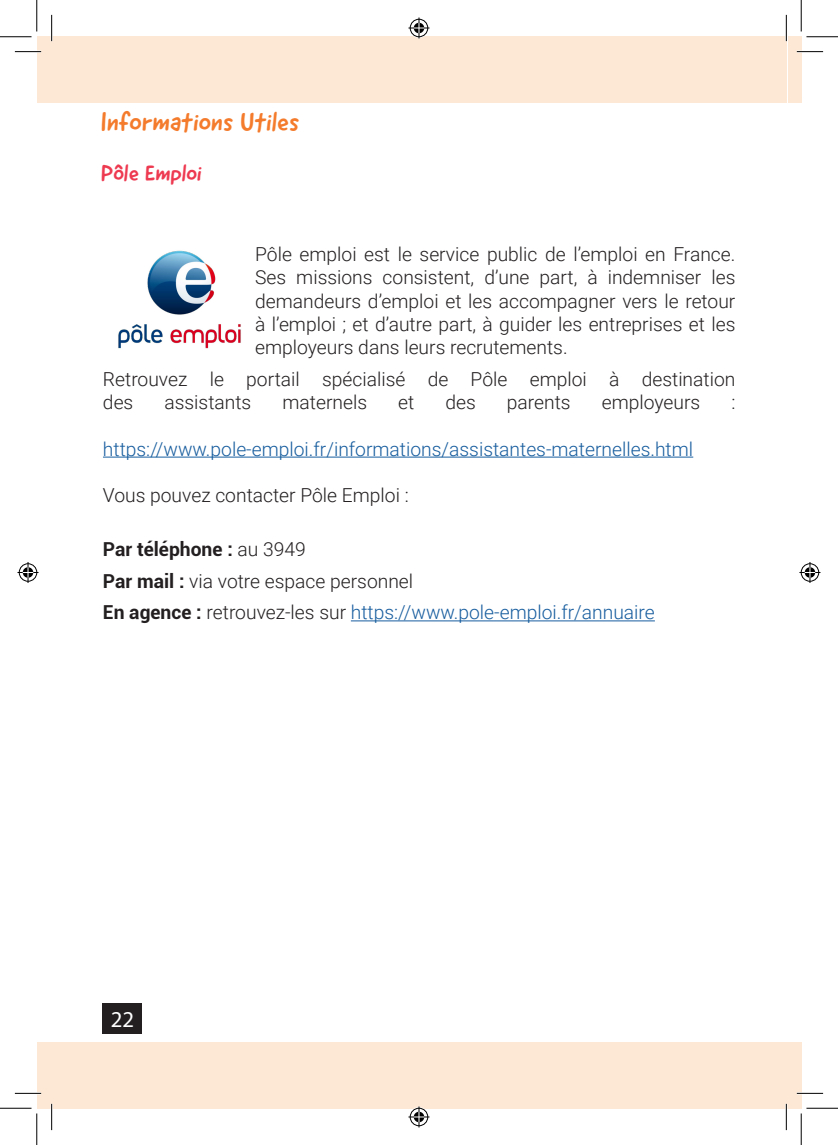
<style>
.page{position:relative;width:838px;height:1145px;background:#fff}
.page>*{position:absolute;margin:0;border:0;box-sizing:border-box;transform-origin:0 0}
.t1{font:26.25px "Good Dog New";color:#f47b2c}
.t2{font:22.75px "Good Dog New";color:#ee3a51}
.t3{font:22.75px "Myriad Pro";color:#fff}
.t4{font:300 19.25px/23.1px "Roboto";color:#231f20;text-align:justify}
.t5{font:300 19.25px "Roboto";color:#175d9e}
.t6{font:700 19.25px "Roboto";color:#231f20}
.s1{font-weight:300}
.s2{font-weight:700}
.s3{font-weight:700;color:#231f20}
.s4{color:#231f20}
</style>
<div class="page">
<div style="left:37px;top:1042px;width:749px;height:66px;background:#fde8d5"></div>
<hr style="left:103px;top:457px;width:590px;height:1px;background:#175d9e">
<hr style="left:351px;top:620px;width:303px;height:1px;background:#175d9e">
<div style="left:103px;top:1004px;width:39px;height:30px;background:#231f20"></div>
<div style="left:37px;top:37px;width:749px;height:66px;background:#fde8d5"></div>
<img style="left:118px;top:250px;width:123px;height:99px">
<div style="left:786px;top:1042px;width:15px;height:66px;background:#fde8d5"></div>
<div style="left:787px;top:37px;width:14px;height:66px;background:#fde8d5"></div>
<hr style="left:15px;top:51px;width:26px;height:2px;background:#fff">
<hr style="left:796px;top:51px;width:27px;height:2px;background:#fff">
<hr style="left:15px;top:1092px;width:26px;height:2px;background:#fff">
<hr style="left:796px;top:1092px;width:27px;height:2px;background:#fff">
<hr style="left:51px;top:15px;width:2px;height:26px;background:#fff">
<hr style="left:51px;top:1104px;width:2px;height:26px;background:#fff">
<hr style="left:785px;top:15px;width:2px;height:26px;background:#fff">
<hr style="left:785px;top:1104px;width:2px;height:26px;background:#fff">
<svg style="left:15px;top:51px;width:26px;height:1px"></svg>
<svg style="left:796px;top:51px;width:27px;height:1px"></svg>
<svg style="left:15px;top:1093px;width:26px;height:1px"></svg>
<svg style="left:796px;top:1093px;width:27px;height:1px"></svg>
<svg style="left:51px;top:15px;width:1px;height:26px"></svg>
<svg style="left:51px;top:1104px;width:1px;height:26px"></svg>
<svg style="left:786px;top:15px;width:1px;height:26px"></svg>
<svg style="left:786px;top:1104px;width:1px;height:26px"></svg>
<hr style="left:0;top:36px;width:32px;height:1px;background:#000">
<hr style="left:806px;top:36px;width:31px;height:1px;background:#000">
<hr style="left:0;top:1108px;width:32px;height:1px;background:#000">
<hr style="left:806px;top:1108px;width:31px;height:1px;background:#000">
<hr style="left:36px;top:0;width:1px;height:31px;background:#000">
<hr style="left:36px;top:1113px;width:1px;height:32px;background:#000">
<hr style="left:800px;top:0;width:1px;height:31px;background:#000">
<hr style="left:800px;top:1113px;width:1px;height:32px;background:#000">
<svg style="left:408px;top:18px;width:21px;height:21px"></svg>
<svg style="left:408px;top:1106px;width:21px;height:21px"></svg>
<svg style="left:18px;top:562px;width:21px;height:21px"></svg>
<svg style="left:799px;top:562px;width:21px;height:21px"></svg>
<p class="t1" style="left:101px;top:105px;width:199px">Informations Utiles</p>
<p class="t2" style="left:101px;top:159px;width:102px">Pôle Emploi</p>
<p class="t4" style="left:255px;top:242px;width:481px">Pôle emploi est le service public de l’emploi en France.<br>Ses missions consistent, d’une part, à indemniser les demandeurs d’emploi et les accompagner vers le retour à l’emploi ; et d’autre part, à guider les entreprises et les employeurs dans leurs recrutements.</p>
<p class="t4" style="left:103px;top:367px;width:634px">Retrouvez le portail spécialisé de Pôle emploi à destination des</p>
<p class="t4" style="left:164px;top:390px;width:88px">assistants</p>
<p class="t4" style="left:282px;top:390px;width:86px">maternels</p>
<p class="t4" style="left:398px;top:390px;width:18px">et</p>
<p class="t4" style="left:445px;top:390px;width:32px">des</p>
<p class="t4" style="left:507px;top:390px;width:65px">parents</p>
<p class="t4" style="left:601px;top:390px;width:100px">employeurs</p>
<p class="t4" style="left:731px;top:390px;width:6px">:</p>
<p class="t5" style="left:103px;top:435px;width:591px">https://www.pole-emploi.fr/informations/assistantes-maternelles.html</p>
<p class="t4" style="left:103px;top:483px;width:307px">Vous pouvez contacter Pôle Emploi :</p>
<p class="t6" style="left:103px;top:536px;width:204px">Par téléphone : <span class="s1">au 3949</span></p>
<p class="t4" style="left:103px;top:569px;width:312px"><span class="s2">Par mail :</span> via votre espace personnel</p>
<p class="t5" style="left:103px;top:599px;width:553px"><span class="s3">En agence :</span> <span class="s4">retrouvez-les sur</span> https://www.pole-emploi.fr/annuaire</p>
<p class="t3" style="left:111px;top:1006px;width:25px">22</p>
</div>
